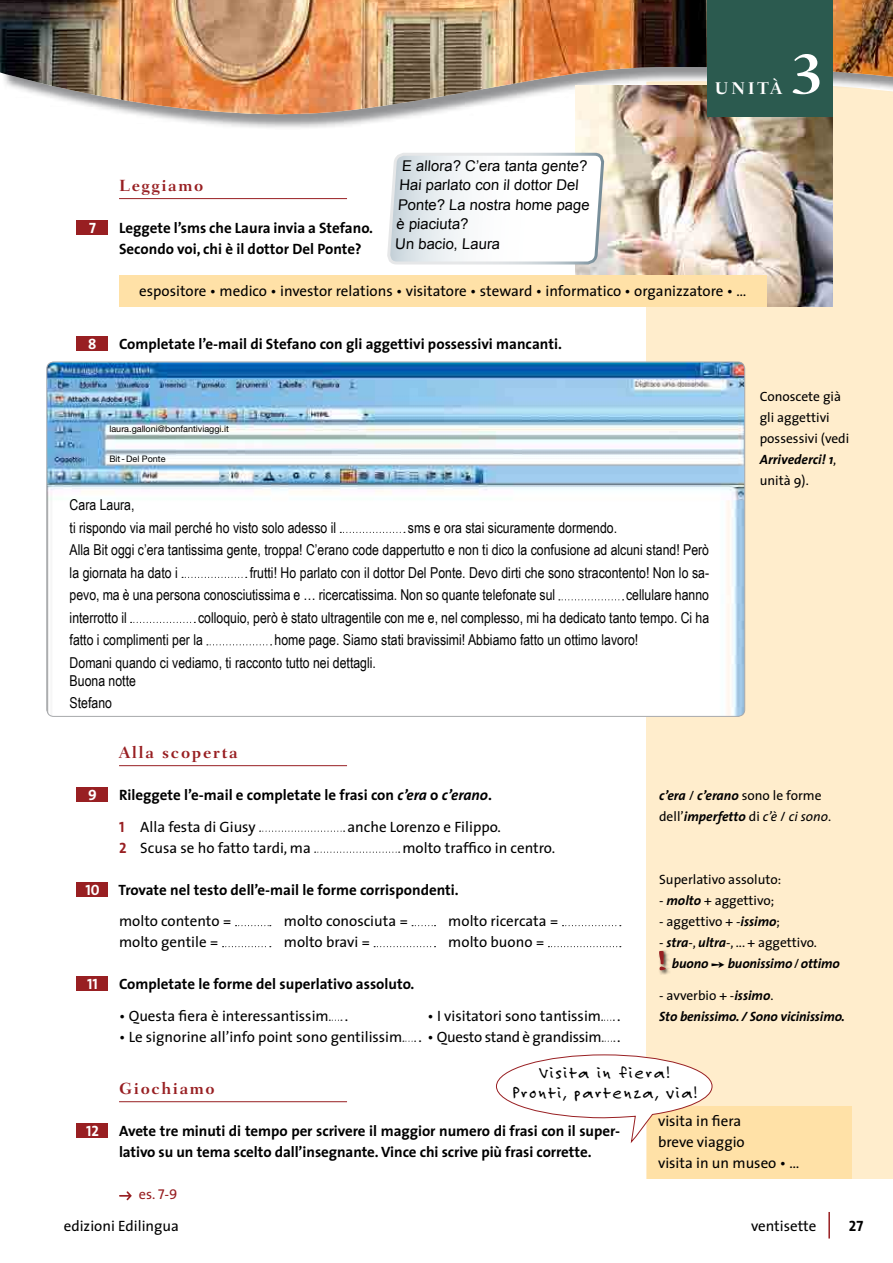
<style>
.page{position:relative;width:893px;height:1263px;background:#fff}
.page>*{position:absolute;margin:0;border:0;box-sizing:border-box;transform-origin:0 0}
.t1{font:700 59.4px "Fairfield LT Std";color:#fff}
.t2{font:18px/20.2px "Felt Tip CV";letter-spacing:.1em;color:#000;text-align:center}
.t3{font:700 17.25px "Fairfield LT Std";letter-spacing:.15em;color:#fff}
.t4{font:700 16.5px "Fairfield LT Std";letter-spacing:.1em;color:#981f22}
.t5{font:15px/22.5px "Arial Narrow";color:#000}
.t6{font:15px/21px "The Sans CV";color:#000}
.t7{font:15px/21px "The Sans CV Bold";color:#000}
.t8{font:15px "The Sans CV Bold Caps";color:#fff}
.t9{font:15px "The Sans CV Bold Caps";color:#000}
.t10{font:14.85px/19.5px "Arial";color:#000}
.t11{font:14.25px "The Sans CV";color:#981f22}
.t12{font:13.5px/21px "The Sans CV";color:#000}
.t13{font:italic 13.5px/21px "The Sans CV Bold";letter-spacing:-.01em;color:#000}
.t14{font:9px "Helvetica Neue LT Std";color:#000}
.s1{font-family:"The Sans CV";font-style:normal}
.s2{font-style:italic}
.s3{font-family:"The Sans CV Bold Caps";color:#981f22}
.s4{font-family:"The Sans CV"}
.s5{font-family:"The Sans CV Bold";font-style:italic}
.s6{font-family:"The Sans CV Caps"}
</style>
<div class="page">
<div style="left:832px;top:131px;width:61px;height:39px;background:#ffedcc"></div>
<hr style="left:828px;top:1212px;width:2px;height:26px;background:#981f22">
<svg style="left:140px;top:115px;width:753px;height:16px"></svg>
<img style="left:0;top:0;width:893px;height:115px">
<svg style="left:119px;top:1191px;width:13px;height:9px"></svg>
<div style="left:646px;top:170px;width:247px;height:1008px;background:#ffedcc"></div>
<div style="left:658px;top:950px;width:13px;height:24px;background:#000;opacity:.7"></div>
<svg style="left:659px;top:950px;width:8px;height:21px"></svg>
<div style="left:647px;top:1106px;width:204px;height:72px;background:#ffe1a7"></div>
<img style="left:575px;top:85px;width:257px;height:222px">
<svg style="left:387px;top:151px;width:219px;height:115px"></svg>
<hr style="left:119px;top:198px;width:228px;height:1px;background:#981f22">
<hr style="left:119px;top:765px;width:228px;height:1px;background:#981f22">
<hr style="left:119px;top:1101px;width:228px;height:1px;background:#981f22">
<svg style="left:260px;top:831px;width:85px;height:1px"></svg>
<svg style="left:315px;top:852px;width:85px;height:1px"></svg>
<svg style="left:236px;top:925px;width:35px;height:1px"></svg>
<svg style="left:223px;top:946px;width:48px;height:1px"></svg>
<svg style="left:412px;top:925px;width:23px;height:1px"></svg>
<svg style="left:374px;top:946px;width:61px;height:1px"></svg>
<svg style="left:562px;top:925px;width:59px;height:1px"></svg>
<svg style="left:548px;top:946px;width:73px;height:1px"></svg>
<div style="left:77px;top:220px;width:31px;height:15px;background:#981f22"></div>
<div style="left:119px;top:275px;width:648px;height:32px;background:#ffe1a7"></div>
<div style="left:77px;top:336px;width:31px;height:15px;background:#981f22"></div>
<div style="left:77px;top:787px;width:31px;height:15px;background:#981f22"></div>
<div style="left:77px;top:882px;width:31px;height:15px;background:#981f22"></div>
<div style="left:77px;top:976px;width:31px;height:15px;background:#981f22"></div>
<div style="left:77px;top:1123px;width:31px;height:15px;background:#981f22"></div>
<img style="left:48px;top:362px;width:697px;height:354px">
<svg style="left:340px;top:532px;width:65px;height:1px"></svg>
<svg style="left:182px;top:577px;width:65px;height:1px"></svg>
<svg style="left:559px;top:599px;width:65px;height:1px"></svg>
<svg style="left:131px;top:622px;width:64px;height:1px"></svg>
<svg style="left:207px;top:644px;width:65px;height:1px"></svg>
<div style="left:707px;top:0;width:125px;height:117px;background:#2b5a4f"></div>
<svg style="left:496px;top:1054px;width:217px;height:89px"></svg>
<p class="t3" style="left:715px;top:78px;width:69px">UNITÀ</p>
<h1 class="t1" style="left:789px;top:39px;width:37px">3</h1>
<p class="t8" style="left:89px;top:215px;width:8px">7</p>
<p class="t8" style="left:88px;top:331px;width:10px">8</p>
<p class="t4" style="left:119px;top:176px;width:86px">Leggiamo</p>
<p class="t7" style="left:119px;top:217px;width:256px">Leggete l’sms che Laura invia a Stefano.<br>Secondo voi, chi è il dottor Del Ponte?</p>
<p class="t10" style="left:395px;top:156px;width:197px;text-indent:7px">E allora? C’era tanta gente?<br>Hai parlato con il dottor Del<br>Ponte? La nostra home page è piaciuta?<br>Un bacio, Laura</p>
<p class="t6" style="left:139px;top:280px;width:609px">espositore • medico • investor relations • visitatore • steward • informatico • organizzatore • …</p>
<p class="t7" style="left:119px;top:333px;width:444px">Completate l’e-mail di Stefano con gli aggettivi possessivi mancanti.</p>
<p class="t14" style="left:109px;top:424px;width:121px">laura.galloni@bonfantiviaggi.it</p>
<p class="t14" style="left:109px;top:454px;width:58px">Bit-Del Ponte</p>
<p class="t12" style="left:760px;top:386px;width:91px">Conoscete già gli aggettivi possessivi (vedi</p>
<p class="t13" style="left:760px;top:449px;width:78px">Arrivederci! 1<span class="s1">,</span></p>
<p class="t12" style="left:760px;top:470px;width:51px">unità 9).</p>
<p class="t5" style="left:70px;top:493px;width:268px">Cara Laura,<br>ti rispondo via mail perché ho visto solo adesso il</p>
<p class="t5" style="left:70px;top:516px;width:641px;text-indent:338px">sms e ora stai sicuramente dormendo.<br>Alla Bit oggi c’era tantissima gente, troppa! C’erano code dappertutto e non ti dico la confusione ad alcuni stand! Però la giornata ha dato i</p>
<p class="t5" style="left:70px;top:561px;width:641px;text-indent:180px">frutti! Ho parlato con il dottor Del Ponte. Devo dirti che sono stracontento! Non lo sa&shy;pevo, ma è una persona conosciutissima e … ricercatissima. Non so quante telefonate sul</p>
<p class="t5" style="left:626px;top:583px;width:85px">cellulare hanno</p>
<p class="t5" style="left:70px;top:606px;width:641px;text-indent:128px">colloquio, però è stato ultragentile con me e, nel complesso, mi ha dedicato tanto tempo. Ci ha fatto i complimenti per la</p>
<p class="t5" style="left:70px;top:606px;width:59px">interrotto il</p>
<p class="t5" style="left:70px;top:628px;width:570px;text-indent:205px">home page. Siamo stati bravissimi! Abbiamo fatto un ottimo lavoro!<br>Domani quando ci vediamo, ti racconto tutto nei dettagli.</p>
<p class="t5" style="left:70px;top:669px;width:68px">Buona notte<br>Stefano</p>
<p class="t8" style="left:88px;top:782px;width:10px">9</p>
<p class="t8" style="left:85px;top:877px;width:16px">10</p>
<p class="t8" style="left:87px;top:971px;width:12px">11</p>
<p class="t8" style="left:86px;top:1118px;width:14px">12</p>
<p class="t4" style="left:119px;top:743px;width:120px">Alla scoperta</p>
<p class="t7" style="left:119px;top:784px;width:374px">Rileggete l’e-mail e completate le frasi con <span class="s2">c’era</span> o <span class="s2">c’erano</span>.</p>
<p class="t6" style="left:119px;top:816px;width:138px"><span class="s3">1</span> Alla festa di Giusy</p>
<p class="t6" style="left:347px;top:816px;width:155px">anche Lorenzo e Filippo.</p>
<p class="t6" style="left:119px;top:837px;width:193px"><span class="s3">2</span> Scusa se ho fatto tardi, ma</p>
<p class="t6" style="left:402px;top:837px;width:154px">molto traffico in centro.</p>
<p class="t7" style="left:119px;top:879px;width:342px">Trovate nel testo dell’e-mail le forme corrispondenti.</p>
<p class="t6" style="left:119px;top:910px;width:114px">molto contento = molto gentile =</p>
<p class="t6" style="left:284px;top:910px;width:126px">molto conosciuta = molto bravi =</p>
<p class="t6" style="left:448px;top:910px;width:112px">molto ricercata = molto buono =</p>
<p class="t7" style="left:119px;top:973px;width:297px">Completate le forme del superlativo assoluto.</p>
<p class="t6" style="left:119px;top:1005px;width:231px">• Questa fiera è interessantissim .</p>
<p class="t6" style="left:427px;top:1005px;width:195px">• I visitatori sono tantissim .</p>
<p class="t6" style="left:119px;top:1026px;width:503px">• Le signorine all’info point sono gentilissim . • Questo stand è grandissim .</p>
<p class="t4" style="left:119px;top:1079px;width:97px">Giochiamo</p>
<p class="t7" style="left:119px;top:1120px;width:502px">Avete tre minuti di tempo per scrivere il maggior numero di frasi con il super&shy;lativo su un tema scelto dall’insegnante. Vince chi scrive più frasi corrette.</p>
<p class="t13" style="left:659px;top:785px;width:174px">c’era <span class="s1">/</span> c’erano <span class="s1">sono le forme dell’</span>imperfetto <span class="s1">di</span> <span class="s4">c’è</span> <span class="s1">/</span> <span class="s4">ci sono</span><span class="s1">.</span></p>
<p class="t12" style="left:659px;top:869px;width:124px">Superlativo assoluto:</p>
<p class="t12" style="left:659px;top:890px;width:117px">- <span class="s5">molto</span> + aggettivo;</p>
<p class="t12" style="left:659px;top:911px;width:122px">- aggettivo + -<span class="s5">issimo</span>;</p>
<p class="t12" style="left:659px;top:932px;width:159px">- <span class="s5">stra</span>-, <span class="s5">ultra</span>-, ... + aggettivo.</p>
<p class="t13" style="left:672px;top:953px;width:169px">buono ➙ buonissimo<span class="s1">/</span>ottimo</p>
<p class="t12" style="left:659px;top:984px;width:116px">- avverbio + -<span class="s5">issimo</span>.</p>
<p class="t13" style="left:659px;top:1005px;width:187px">Sto benissimo. / Sono vicinissimo.</p>
<p class="t2" style="left:512px;top:1062px;width:186px">Visita in fiera!<br>Pronti, partenza, via!</p>
<p class="t6" style="left:658px;top:1110px;width:143px">visita in fiera<br>breve viaggio<br>visita in un museo • …</p>
<p class="t11" style="left:139px;top:1182px;width:40px">es. <span class="s6">7-9</span></p>
<p class="t6" style="left:64px;top:1215px;width:117px">edizioni Edilingua</p>
<p class="t6" style="left:751px;top:1215px;width:67px">ventisette</p>
<p class="t9" style="left:849px;top:1213px;width:16px">27</p>
</div>
